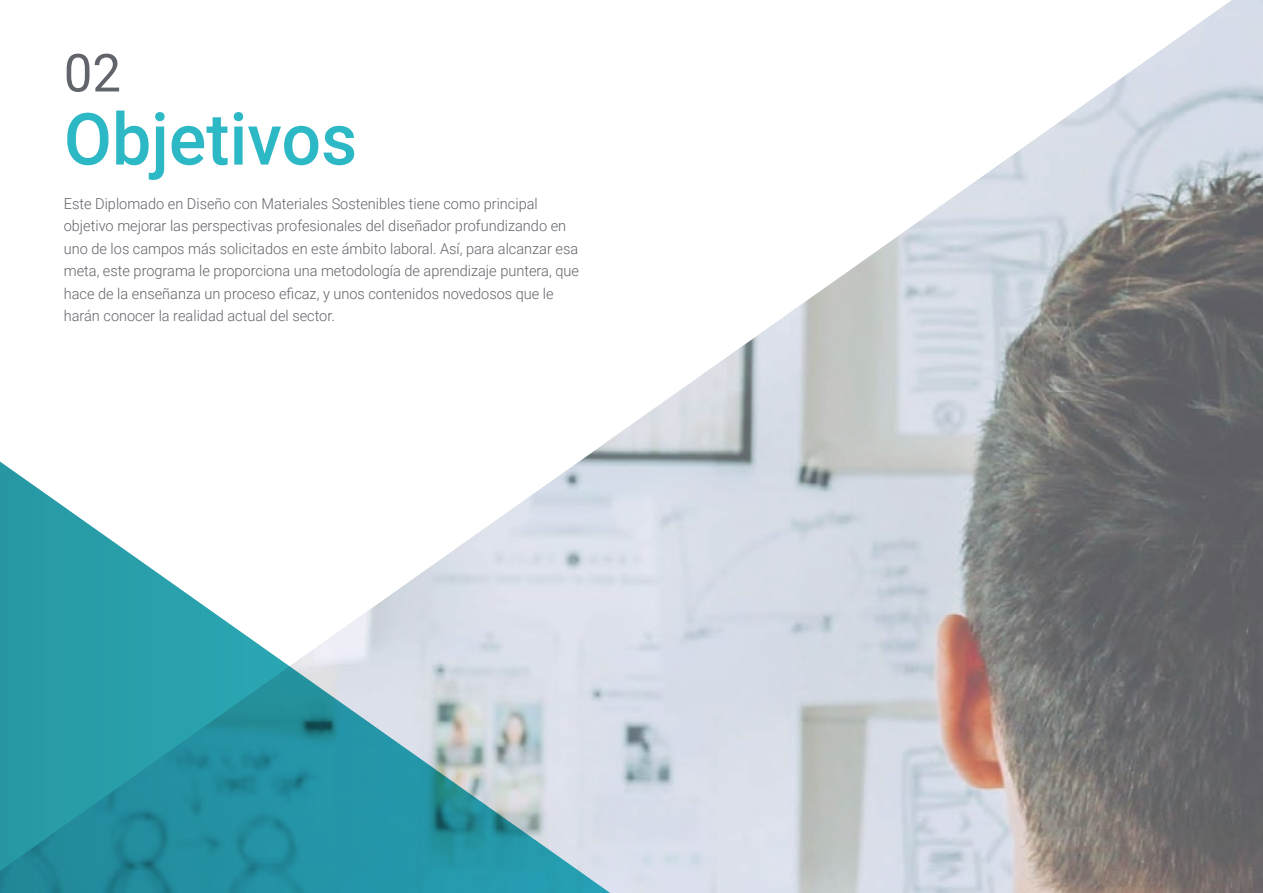
<style>
.page{position:relative;width:1263px;height:893px;background:#fff}
.page>*{position:absolute;margin:0;border:0;box-sizing:border-box;transform-origin:0 0}
.t1{font:500 72px "Roboto";color:#2db8c5}
.t2{font:52.5px "Roboto";color:#61646a}
.t3{font:300 15px/22.5px "Roboto";color:#61646a}
</style>
<div class="page">
<img style="left:601px;top:0;width:662px;height:893px">
<svg style="left:0;top:446px;width:640px;height:447px"></svg>
<h2 class="t2" style="left:64px;top:36px;width:59px">02</h2>
<h1 class="t1" style="left:64px;top:89px;width:295px">Objetivos</h1>
<p class="t3" style="left:64px;top:192px;width:517px">Este Diplomado en Diseño con Materiales Sostenibles tiene como principal objetivo mejorar las perspectivas profesionales del diseñador profundizando en uno de los campos más solicitados en este ámbito laboral. Así, para alcanzar esa meta, este programa le proporciona una metodología de aprendizaje puntera, que hace de la enseñanza un proceso eficaz, y unos contenidos novedosos que le harán conocer la realidad actual del sector.</p>
</div>
